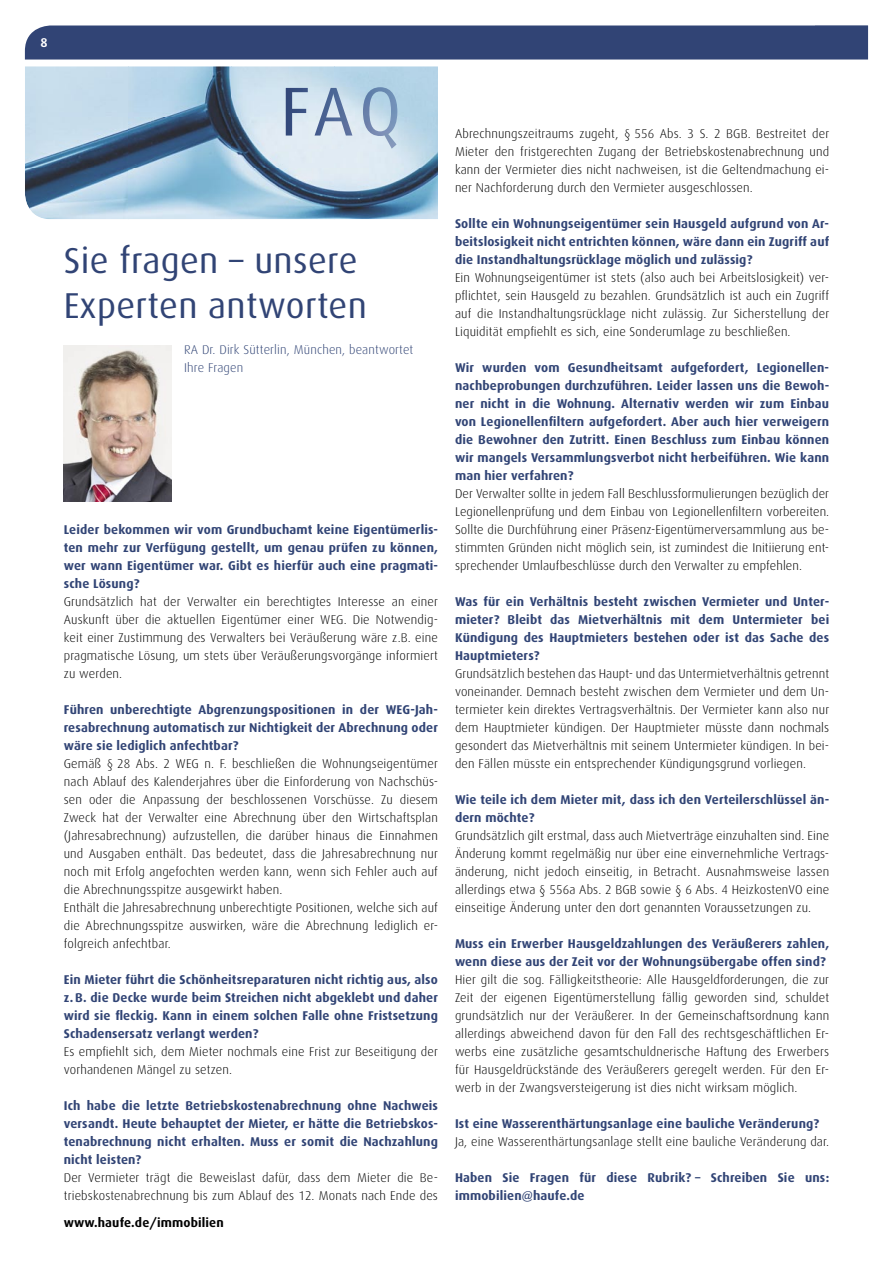
<style>
.page{position:relative;width:893px;height:1263px;background:#fff}
.page>*{position:absolute;margin:0;border:0;box-sizing:border-box;transform-origin:0 0}
.t1{font:36px/45px "Dax";letter-spacing:.01em;color:#314475}
.t2{font:300 12.75px/18px "Dax";letter-spacing:.01em;color:#000;text-align:justify}
.t3{font:700 12.75px/18px "Dax";letter-spacing:.01em;color:#314475;text-align:justify}
.t4{font:300 12.75px/18px "Dax";letter-spacing:.01em;color:#314475}
.t5{font:700 12.75px "Dax";letter-spacing:.01em;color:#000}
.t6{font:700 12.75px "Dax";color:#fff}
</style>
<div class="page">
<div style="left:25px;top:26px;width:843px;height:34px;background:#314475"></div>
<div style="left:41px;top:38px;width:6px;height:9px;background:#314475"></div>
<img style="left:25px;top:66px;width:413px;height:153px">
<img style="left:286px;top:87px;width:111px;height:62px">
<img style="left:64px;top:345px;width:107px;height:156px">
<p class="t6" style="left:40px;top:35px;width:9px">8</p>
<h1 class="t1" style="left:64px;top:239px;width:305px">Sie fragen – unsere<br>Experten antworten</h1>
<p class="t4" style="left:184px;top:341px;width:231px">RA Dr. Dirk Sütterlin, München, beantwortet<br>Ihre Fragen</p>
<p class="t3" style="left:64px;top:521px;width:376px">Leider bekommen wir vom Grundbuchamt keine Eigentümerlis&shy;ten mehr zur Verfügung gestellt, um genau prüfen zu können, wer wann Eigentümer war. Gibt es hierfür auch eine pragmati&shy;sche Lösung?</p>
<p class="t2" style="left:64px;top:593px;width:376px">Grundsätzlich hat der Verwalter ein berechtigtes Interesse an einer Auskunft über die aktuellen Eigentümer einer WEG. Die Notwendig&shy;keit einer Zustimmung des Verwalters bei Veräußerung wäre z.B. eine pragmatische Lösung, um stets über Veräußerungsvorgänge informiert zu werden.</p>
<p class="t3" style="left:64px;top:701px;width:376px">Führen unberechtigte Abgrenzungspositionen in der WEG-Jah&shy;resabrechnung automatisch zur Nichtigkeit der Abrechnung oder wäre sie lediglich anfechtbar?</p>
<p class="t2" style="left:64px;top:755px;width:376px;text-align:left">Gemäß § 28 Abs. 2 WEG n. F. beschließen die Wohnungseigentümer nach Ablauf des Kalenderjahres über die Einforderung von Nachschüs&shy;sen oder die Anpassung der beschlossenen Vorschüsse. Zu diesem Zweck hat der Verwalter eine Abrechnung über den Wirtschaftsplan (Jahresabrechnung) aufzustellen, die darüber hinaus die Einnahmen und Ausgaben enthält. Das bedeutet, dass die Jahresabrechnung nur noch mit Erfolg angefochten werden kann, wenn sich Fehler auch auf die Abrechnungsspitze ausgewirkt haben.<br>Enthält die Jahresabrechnung unberechtigte Positionen, welche sich auf die Abrechnungsspitze auswirken, wäre die Abrechnung lediglich er&shy;folgreich anfechtbar.</p>
<p class="t3" style="left:64px;top:971px;width:376px">Ein Mieter führt die Schönheitsreparaturen nicht richtig aus, also z. B. die Decke wurde beim Streichen nicht abgeklebt und daher wird sie fleckig. Kann in einem solchen Falle ohne Fristsetzung Schadensersatz verlangt werden?</p>
<p class="t2" style="left:64px;top:1043px;width:376px">Es empfiehlt sich, dem Mieter nochmals eine Frist zur Beseitigung der vorhandenen Mängel zu setzen.</p>
<p class="t3" style="left:64px;top:1097px;width:376px">Ich habe die letzte Betriebskostenabrechnung ohne Nachweis versandt. Heute behauptet der Mieter, er hätte die Betriebskos&shy;tenabrechnung nicht erhalten. Muss er somit die Nachzahlung nicht leisten?</p>
<p class="t2" style="left:64px;top:1169px;width:376px">Der Vermieter trägt die Beweislast dafür, dass dem Mieter die Be&shy;triebskostenabrechnung bis zum Ablauf des 12. Monats nach Ende des</p>
<p class="t5" style="left:64px;top:1216px;width:162px">www.haufe.de/immobilien</p>
<p class="t2" style="left:455px;top:125px;width:376px">Abrechnungszeitraums zugeht, § 556 Abs. 3 S. 2 BGB. Bestreitet der Mieter den fristgerechten Zugang der Betriebskostenabrechnung und kann der Vermieter dies nicht nachweisen, ist die Geltendmachung ei&shy;ner Nachforderung durch den Vermieter ausgeschlossen.</p>
<p class="t3" style="left:455px;top:215px;width:376px">Sollte ein Wohnungseigentümer sein Hausgeld aufgrund von Ar&shy;beitslosigkeit nicht entrichten können, wäre dann ein Zugriff auf die Instandhaltungsrücklage möglich und zulässig?</p>
<p class="t2" style="left:455px;top:269px;width:376px">Ein Wohnungseigentümer ist stets (also auch bei Arbeitslosigkeit) ver&shy;pflichtet, sein Hausgeld zu bezahlen. Grundsätzlich ist auch ein Zugriff auf die Instandhaltungsrücklage nicht zulässig. Zur Sicherstellung der Liquidität empfiehlt es sich, eine Sonderumlage zu beschließen.</p>
<p class="t3" style="left:455px;top:359px;width:376px">Wir wurden vom Gesundheitsamt aufgefordert, Legionellen&shy;nachbeprobungen durchzuführen. Leider lassen uns die Bewoh&shy;ner nicht in die Wohnung. Alternativ werden wir zum Einbau von Legionellenfiltern aufgefordert. Aber auch hier verweigern die Bewohner den Zutritt. Einen Beschluss zum Einbau können wir mangels Versammlungsverbot nicht herbeiführen. Wie kann man hier verfahren?</p>
<p class="t2" style="left:455px;top:485px;width:376px">Der Verwalter sollte in jedem Fall Beschlussformulierungen bezüglich der Legionellenprüfung und dem Einbau von Legionellenfiltern vorbereiten.<br>Sollte die Durchführung einer Präsenz-Eigentümerversammlung aus be&shy;stimmten Gründen nicht möglich sein, ist zumindest die Initiierung ent&shy;sprechender Umlaufbeschlüsse durch den Verwalter zu empfehlen.</p>
<p class="t3" style="left:455px;top:593px;width:376px">Was für ein Verhältnis besteht zwischen Vermieter und Unter&shy;mieter? Bleibt das Mietverhältnis mit dem Untermieter bei Kündigung des Hauptmieters bestehen oder ist das Sache des Hauptmieters?</p>
<p class="t2" style="left:455px;top:665px;width:376px">Grundsätzlich bestehen das Haupt- und das Untermietverhältnis getrennt voneinander. Demnach besteht zwischen dem Vermieter und dem Un&shy;termieter kein direktes Vertragsverhältnis. Der Vermieter kann also nur dem Hauptmieter kündigen. Der Hauptmieter müsste dann nochmals gesondert das Mietverhältnis mit seinem Untermieter kündigen. In bei&shy;den Fällen müsste ein entsprechender Kündigungsgrund vorliegen.</p>
<p class="t3" style="left:455px;top:791px;width:376px">Wie teile ich dem Mieter mit, dass ich den Verteilerschlüssel än&shy;dern möchte?</p>
<p class="t2" style="left:455px;top:827px;width:376px">Grundsätzlich gilt erstmal, dass auch Mietverträge einzuhalten sind. Eine Änderung kommt regelmäßig nur über eine einvernehmliche Vertrags&shy;änderung, nicht jedoch einseitig, in Betracht. Ausnahmsweise lassen allerdings etwa § 556a Abs. 2 BGB sowie § 6 Abs. 4 HeizkostenVO eine einseitige Änderung unter den dort genannten Voraussetzungen zu.</p>
<p class="t3" style="left:455px;top:935px;width:376px">Muss ein Erwerber Hausgeldzahlungen des Veräußerers zahlen, wenn diese aus der Zeit vor der Wohnungsübergabe offen sind?</p>
<p class="t2" style="left:455px;top:971px;width:376px">Hier gilt die sog. Fälligkeitstheorie: Alle Hausgeldforderungen, die zur Zeit der eigenen Eigentümerstellung fällig geworden sind, schuldet grundsätzlich nur der Veräußerer. In der Gemeinschaftsordnung kann allerdings abweichend davon für den Fall des rechtsgeschäftlichen Er&shy;werbs eine zusätzliche gesamtschuldnerische Haftung des Erwerbers für Hausgeldrückstände des Veräußerers geregelt werden. Für den Er&shy;werb in der Zwangsversteigerung ist dies nicht wirksam möglich.</p>
<p class="t3" style="left:455px;top:1115px;width:366px">Ist eine Wasserenthärtungsanlage eine bauliche Veränderung?</p>
<p class="t2" style="left:455px;top:1133px;width:376px">Ja, eine Wasserenthärtungsanlage stellt eine bauliche Veränderung dar.</p>
<p class="t3" style="left:455px;top:1169px;width:376px">Haben Sie Fragen für diese Rubrik? – Schreiben Sie uns: immobilien@haufe.de</p>
</div>
